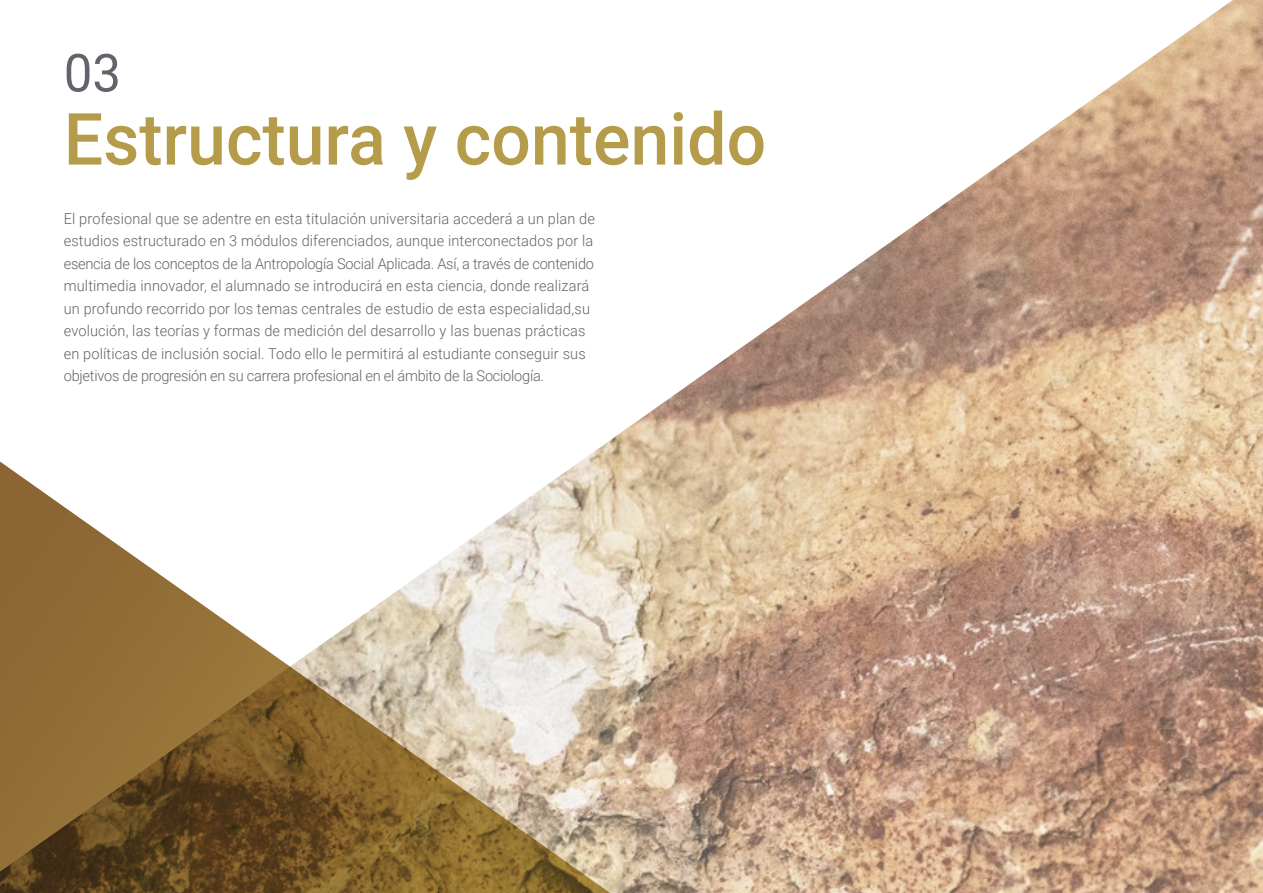
<style>
.page{position:relative;width:1263px;height:893px;background:#fff}
.page>*{position:absolute;margin:0;border:0;box-sizing:border-box;transform-origin:0 0}
.t1{font:500 72px "Roboto";color:#b49c4b}
.t2{font:52.5px "Roboto";color:#61646a}
.t3{font:300 15px/22.5px "Roboto";letter-spacing:.01em;color:#61646a}
</style>
<div class="page">
<img style="left:602px;top:0;width:661px;height:893px">
<svg style="left:0;top:446px;width:640px;height:447px"></svg>
<h2 class="t2" style="left:64px;top:36px;width:59px">03</h2>
<h1 class="t1" style="left:64px;top:89px;width:704px">Estructura y contenido</h1>
<p class="t3" style="left:64px;top:207px;width:533px">El profesional que se adentre en esta titulación universitaria accederá a un plan de estudios estructurado en 3 módulos diferenciados, aunque interconectados por la esencia de los conceptos de la Antropología Social Aplicada. Así, a través de contenido multimedia innovador, el alumnado se introducirá en esta ciencia, donde realizará un profundo recorrido por los temas centrales de estudio de esta especialidad,su evolución, las teorías y formas de medición del desarrollo y las buenas prácticas en políticas de inclusión social. Todo ello le permitirá al estudiante conseguir sus objetivos de progresión en su carrera profesional en el ámbito de la Sociología.</p>
</div>
